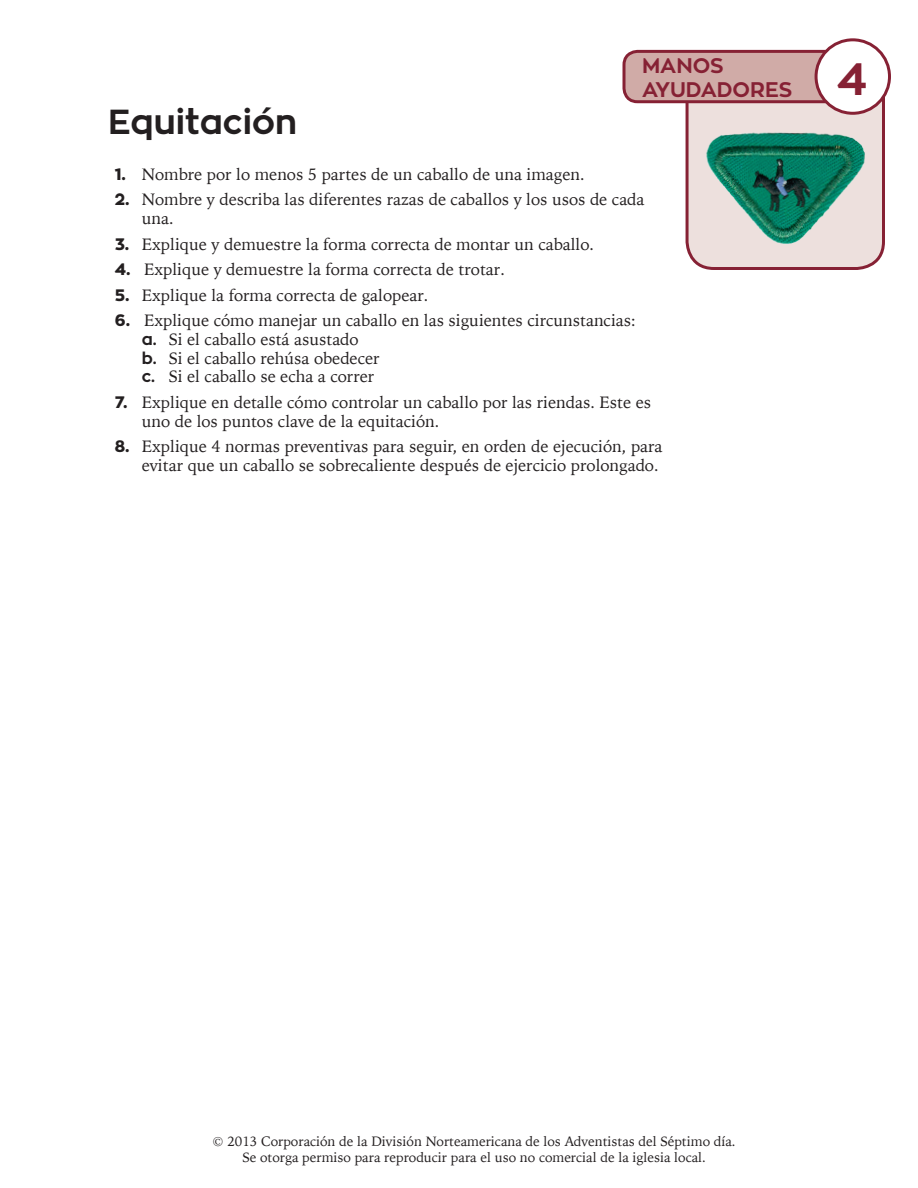
<style>
.page{position:relative;width:918px;height:1188px;background:#fff}
.page>*{position:absolute;margin:0;border:0;box-sizing:border-box;transform-origin:0 0}
.t1{font:700 34.5px "Zona Pro";color:#231f20}
.t2{font:700 21px/24px "Zona Pro";color:#862134}
.t3{font:16.5px/18.8px "Iowan Old Style";color:#231f20}
.t4{font:13.5px/16.2px "Iowan Old Style";color:#231f20;text-align:center}
.s1{font-size:45px}
.s2{font-family:"Zona Pro";font-weight:800}
.s3{font-family:"Zona Pro";font-weight:700}
</style>
<div class="page">
<svg style="left:622px;top:48px;width:265px;height:222px"></svg>
<div style="left:816px;top:40px;width:74px;height:73px;background:#fff;border-radius:50%"></div>
<div style="left:815px;top:38px;width:76px;height:77px;border:3px solid #862134;border-radius:50%"></div>
<img style="left:682px;top:116px;width:205px;height:148px">
<p class="t2" style="left:642px;top:54px;width:227px">MANOS<br>AYUDADORES <span class="s1">4</span></p>
<h1 class="t1" style="left:108px;top:99px;width:190px">Equitación</h1>
<p class="t3" style="left:115px;top:164px;width:471px"><span class="s2">1.</span> Nombre por lo menos 5 partes de un caballo de una imagen.</p>
<p class="t3" style="left:142px;top:189px;width:504px;text-indent:-27px"><span class="s2">2.</span> Nombre y describa las diferentes razas de caballos y los usos de cada una.</p>
<p class="t3" style="left:115px;top:234px;width:481px"><span class="s2">3.</span> Explique y demuestre la forma correcta de montar un caballo.</p>
<p class="t3" style="left:115px;top:259px;width:392px"><span class="s2">4.</span> Explique y demuestre la forma correcta de trotar.</p>
<p class="t3" style="left:115px;top:285px;width:315px"><span class="s2">5.</span> Explique la forma correcta de galopear.</p>
<p class="t3" style="left:142px;top:310px;width:496px;text-indent:-27px"><span class="s2">6.</span> Explique cómo manejar un caballo en las siguientes circunstancias: <span class="s3">a.</span> Si el caballo está asustado<br><span class="s3">b.</span> Si el caballo rehúsa obedecer<br><span class="s3">c.</span> Si el caballo se echa a correr</p>
<p class="t3" style="left:142px;top:392px;width:511px;text-indent:-27px"><span class="s2">7.</span> Explique en detalle cómo controlar un caballo por las riendas. Este es uno de los puntos clave de la equitación.</p>
<p class="t3" style="left:115px;top:436px;width:549px;text-align:right"><span class="s2">8.</span> Explique 4 normas preventivas para seguir, en orden de ejecución, para evitar que un caballo se sobrecaliente después de ejercicio prolongado.</p>
<p class="t4" style="left:213px;top:1132px;width:525px">© 2013 Corporación de la División Norteamericana de los Adventistas del Séptimo día.<br>Se otorga permiso para reproducir para el uso no comercial de la iglesia local.</p>
</div>
